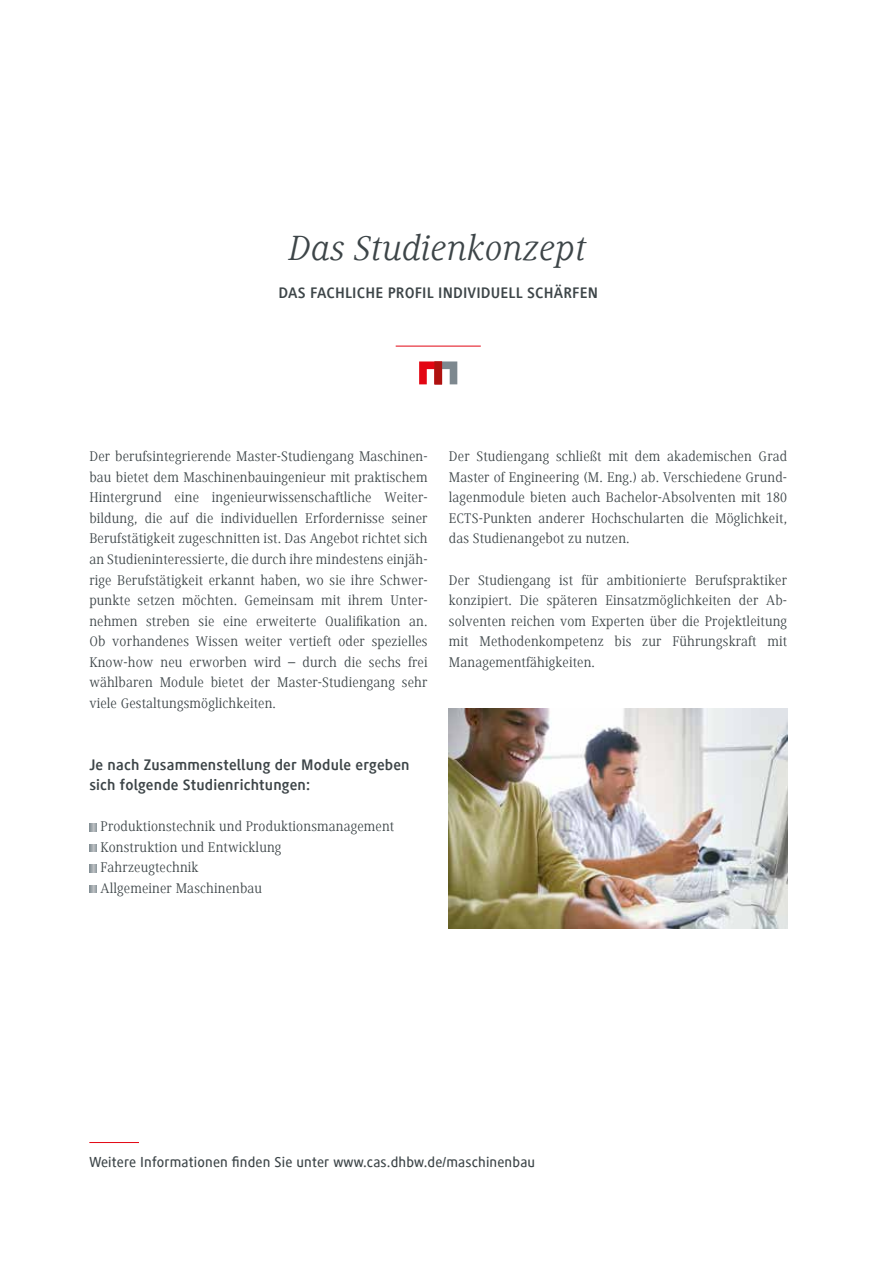
<style>
.page{position:relative;width:885px;height:1263px;background:#fff}
.page>*{position:absolute;margin:0;border:0;box-sizing:border-box;transform-origin:0 0}
.t1{font:italic 36px "Generis Serif Com";letter-spacing:.01em;color:#3d4548}
.t2{font:700 15.75px/20.5px "Generis Simple Com";letter-spacing:.01em;color:#3d4548}
.t3{font:500 15px "Generis Simple Com";letter-spacing:.01em;color:#3d4548}
.t4{font:14.4px/20.5px "Generis Serif Com";letter-spacing:.01em;color:#3d4548;text-align:justify}
</style>
<div class="page">
<hr style="left:395px;top:346px;width:85px;height:1px;background:#e30613">
<svg style="left:419px;top:361px;width:38px;height:23px"></svg>
<svg style="left:89px;top:824px;width:8px;height:7px"></svg>
<svg style="left:89px;top:844px;width:8px;height:8px"></svg>
<svg style="left:89px;top:865px;width:8px;height:7px"></svg>
<svg style="left:89px;top:885px;width:8px;height:8px"></svg>
<img style="left:449px;top:709px;width:338px;height:219px">
<hr style="left:89px;top:1142px;width:50px;height:1px;background:#e30613">
<h1 class="t1" style="left:290px;top:228px;width:298px">Das Studienkonzept</h1>
<p class="t2" style="left:278px;top:282px;width:321px">DAS FACHLICHE PROFIL INDIVIDUELL SCHÄRFEN</p>
<p class="t4" style="left:89px;top:446px;width:340px">Der berufsintegrierende Master-Studiengang Maschinen&shy;bau bietet dem Maschinenbauingenieur mit praktischem Hintergrund eine ingenieurwissenschaftliche Weiter&shy;bildung, die auf die individuellen Erfordernisse seiner Berufstätigkeit zugeschnitten ist. Das Angebot richtet sich an Studieninteressierte, die durch ihre mindestens einjäh&shy;rige Berufstätigkeit erkannt haben, wo sie ihre Schwer&shy;punkte setzen möchten. Gemeinsam mit ihrem Unter&shy;nehmen streben sie eine erweiterte Qualifikation an.<br>Ob vorhandenes Wissen weiter vertieft oder spezielles Know-how neu erworben wird – durch die sechs frei wählbaren Module bietet der Master-Studiengang sehr viele Gestaltungsmöglichkeiten.</p>
<p class="t2" style="left:89px;top:754px;width:321px">Je nach Zusammenstellung der Module ergeben sich folgende Studienrichtungen:</p>
<p class="t4" style="left:100px;top:816px;width:295px;text-align:left">Produktionstechnik und Produktionsmanagement<br>Konstruktion und Entwicklung<br>Fahrzeugtechnik<br>Allgemeiner Maschinenbau</p>
<p class="t4" style="left:449px;top:446px;width:340px">Der Studiengang schließt mit dem akademischen Grad Master of Engineering (M. Eng.) ab. Verschiedene Grund&shy;lagenmodule bieten auch Bachelor-Absolventen mit 180<br>ECTS-Punkten anderer Hochschularten die Möglichkeit, das Studienangebot zu nutzen.</p>
<p class="t4" style="left:449px;top:570px;width:340px">Der Studiengang ist für ambitionierte Berufspraktiker konzipiert. Die späteren Einsatzmöglichkeiten der Ab&shy;solventen reichen vom Experten über die Projektleitung mit Methodenkompetenz bis zur Führungskraft mit Managementfähigkeiten.</p>
<p class="t3" style="left:89px;top:1154px;width:447px">Weitere Informationen finden Sie unter www.cas.dhbw.de/maschinenbau</p>
</div>
